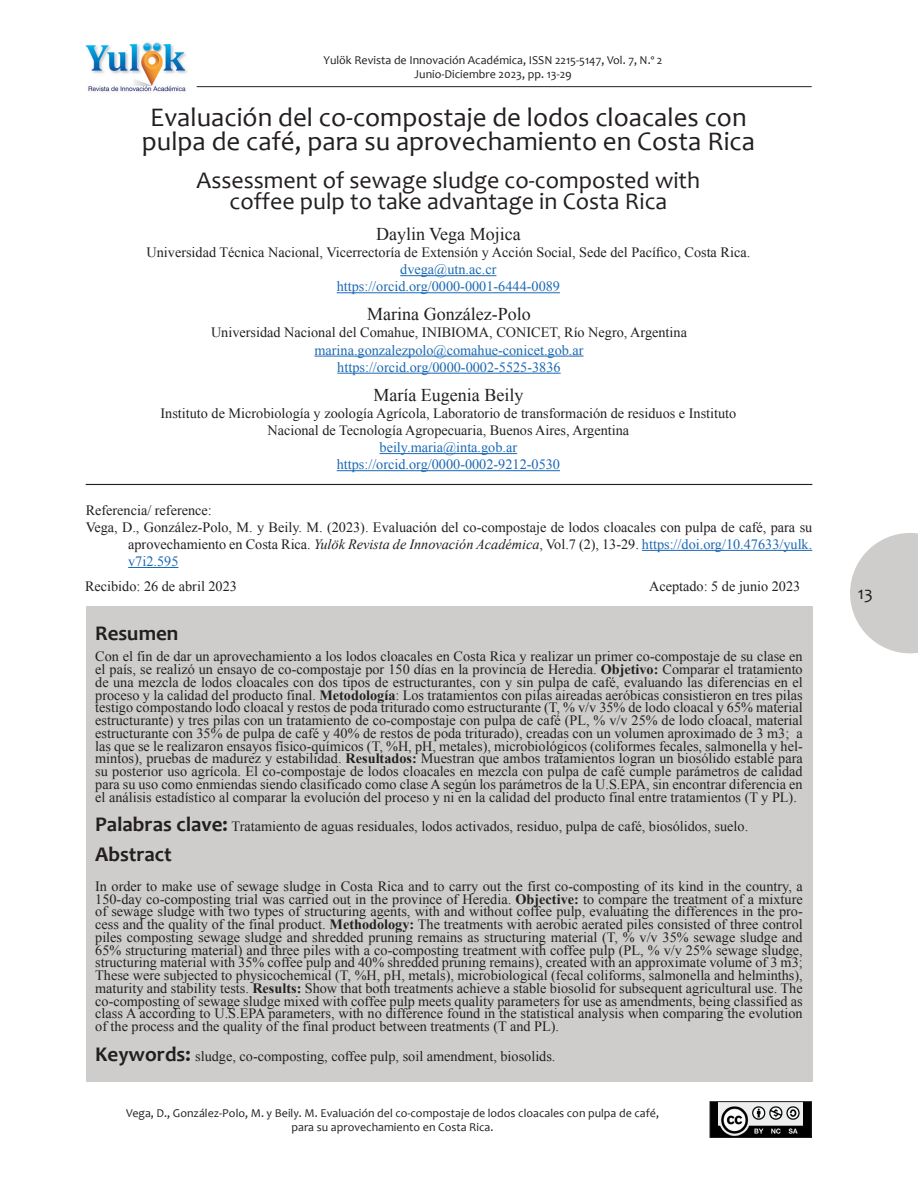
<style>
.page{position:relative;width:918px;height:1188px;background:#fff}
.page>*{position:absolute;margin:0;border:0;box-sizing:border-box;transform-origin:0 0}
.t1{font:27px/24px "Candara";color:#231f20;text-align:center}
.t2{font:24px/21px "Candara";color:#231f20;text-align:center}
.t3{font:700 21px "Candara";color:#231f20}
.t4{font:18px "Times New Roman";color:#231f20}
.t5{font:18px "Candara";color:#231f20}
.t6{font:14.25px/12.8px "Times New Roman";color:#231f20;text-align:justify}
.t7{font:14.25px/17.1px "Times New Roman";color:#1b69b4;text-align:center}
.t8{font:12px/14.4px "Candara";color:#231f20;text-align:center}
.s1{font-style:italic}
.s2{color:#1b69b4}
.s3{font-weight:700}
.s4{font-family:"Candara";font-weight:700;font-size:21px}
</style>
<div class="page">
<svg style="left:850px;top:533px;width:68px;height:120px"></svg>
<img style="left:86px;top:42px;width:101px;height:50px">
<hr style="left:197px;top:86px;width:615px;height:1px;background:#231f20">
<div style="left:710px;top:1102px;width:101px;height:35px;background:#000"></div>
<img style="left:719px;top:1103px;width:84px;height:33px">
<div style="left:710px;top:1101px;width:102px;height:37px;border:1px solid #231f20"></div>
<hr style="left:400px;top:275px;width:96px;height:1px;background:#1b69b4">
<hr style="left:337px;top:292px;width:223px;height:1px;background:#1b69b4">
<div style="left:86px;top:607px;width:726px;height:475px;background:#cecdcc"></div>
<hr style="left:642px;top:550px;width:170px;height:1px;background:#1b69b4">
<hr style="left:128px;top:567px;width:50px;height:1px;background:#1b69b4">
<hr style="left:86px;top:484px;width:726px;height:1px;background:#231f20">
<hr style="left:314px;top:356px;width:270px;height:1px;background:#1b69b4">
<hr style="left:337px;top:373px;width:224px;height:1px;background:#1b69b4">
<hr style="left:380px;top:453px;width:137px;height:1px;background:#1b69b4">
<hr style="left:337px;top:470px;width:223px;height:1px;background:#1b69b4">
<p class="t8" style="left:324px;top:52px;width:340px">Yulök Revista de Innovación Académica, ISSN 2215-5147, Vol. 7, N.º 2<br>Junio-Diciembre 2023, pp. 13-29</p>
<h1 class="t1" style="left:142px;top:105px;width:615px">Evaluación del co-compostaje de lodos cloacales con pulpa de café, para su aprovechamiento en Costa Rica</h1>
<h2 class="t2" style="left:197px;top:170px;width:505px">Assessment of sewage sludge co-composted with coffee pulp to take advantage in Costa Rica</h2>
<p class="t4" style="left:376px;top:222px;width:146px">Daylin Vega Mojica</p>
<p class="t6" style="left:147px;top:246px;width:605px">Universidad Técnica Nacional, Vicerrectoría de Extensión y Acción Social, Sede del Pacífico, Costa Rica.</p>
<p class="t7" style="left:337px;top:261px;width:225px">dvega@utn.ac.cr https://orcid.org/0000-0001-6444-0089</p>
<p class="t4" style="left:367px;top:302px;width:165px">Marina González-Polo</p>
<p class="t6" style="left:211px;top:326px;width:477px">Universidad Nacional del Comahue, INIBIOMA, CONICET, Río Negro, Argentina</p>
<p class="t7" style="left:314px;top:341px;width:271px">marina.gonzalezpolo@comahue-conicet.gob.ar https://orcid.org/0000-0002-5525-3836</p>
<p class="t4" style="left:373px;top:383px;width:151px">María Eugenia Beily</p>
<p class="t6" style="left:160px;top:404px;width:577px;line-height:17.1px;text-align:center">Instituto de Microbiología y zoología Agrícola, Laboratorio de transformación de residuos e Instituto<br>Nacional de Tecnología Agropecuaria, Buenos Aires, Argentina</p>
<p class="t7" style="left:337px;top:439px;width:225px">beily.maria@inta.gob.ar https://orcid.org/0000-0002-9212-0530</p>
<p class="t6" style="left:86px;top:503px;width:128px">Referencia/ reference:</p>
<p class="t6" style="left:86px;top:520px;width:728px">Vega, D., González-Polo, M. y Beily. M. (2023). Evaluación del co-compostaje de lodos cloacales con pulpa de café, para su</p>
<p class="t6" style="left:128px;top:537px;width:686px">aprovechamiento en Costa Rica. <span class="s1">Yulök Revista de Innovación Académica</span>, Vol.7 (2), 13-29. <span class="s2">https://doi.org/10.47633/yulk.</span></p>
<p class="t7" style="left:128px;top:552px;width:52px">v7i2.595</p>
<p class="t6" style="left:85px;top:580px;width:153px">Recibido: 26 de abril 2023</p>
<p class="t6" style="left:649px;top:580px;width:153px">Aceptado: 5 de junio 2023</p>
<h3 class="t3" style="left:95px;top:621px;width:85px">Resumen</h3>
<p class="t6" style="left:95px;top:650px;width:709px">Con el fin de dar un aprovechamiento a los lodos cloacales en Costa Rica y realizar un primer co-compostaje de su clase en el país, se realizó un ensayo de co-compostaje por 150 días en la provincia de Heredia. <span class="s3">Objetivo:</span> Comparar el tratamiento de una mezcla de lodos cloacales con dos tipos de estructurantes, con y sin pulpa de café, evaluando las diferencias en el proceso y la calidad del producto final. <span class="s3">Metodología</span>: Los tratamientos con pilas aireadas aeróbicas consistieron en tres pilas testigo compostando lodo cloacal y restos de poda triturado como estructurante (T, % v/v 35% de lodo cloacal y 65% material estructurante) y tres pilas con un tratamiento de co-compostaje con pulpa de café (PL, % v/v 25% de lodo cloacal, material estructurante con 35% de pulpa de café y 40% de restos de poda triturado), creadas con un volumen aproximado de 3 m3; a las que se le realizaron ensayos físico-químicos (T, %H, pH, metales), microbiológicos (coliformes fecales, salmonella y hel&shy;mintos), pruebas de madurez y estabilidad. <span class="s3">Resultados:</span> Muestran que ambos tratamientos logran un biosólido estable para su posterior uso agrícola. El co-compostaje de lodos cloacales en mezcla con pulpa de café cumple parámetros de calidad para su uso como enmiendas siendo clasificado como clase A según los parámetros de la U.S.EPA, sin encontrar diferencia en el análisis estadístico al comparar la evolución del proceso y ni en la calidad del producto final entre tratamientos (T y PL).</p>
<p class="t6" style="left:95px;top:820px;width:655px"><span class="s4">Palabras clave:</span> Tratamiento de aguas residuales, lodos activados, residuo, pulpa de café, biosólidos, suelo.</p>
<h3 class="t3" style="left:95px;top:842px;width:78px">Abstract</h3>
<p class="t6" style="left:95px;top:880px;width:709px">In order to make use of sewage sludge in Costa Rica and to carry out the first co-composting of its kind in the country, a 150-day co-composting trial was carried out in the province of Heredia. <span class="s3">Objective:</span> to compare the treatment of a mixture of sewage sludge with two types of structuring agents, with and without coffee pulp, evaluating the differences in the pro&shy;cess and the quality of the final product. <span class="s3">Methodology:</span> The treatments with aerobic aerated piles consisted of three control piles composting sewage sludge and shredded pruning remains as structuring material (T, % v/v 35% sewage sludge and 65% structuring material) and three piles with a co-composting treatment with coffee pulp (PL, % v/v 25% sewage sludge, structuring material with 35% coffee pulp and 40% shredded pruning remains), created with an approximate volume of 3 m3; These were subjected to physicochemical (T, %H, pH, metals), microbiological (fecal coliforms, salmonella and helminths), maturity and stability tests. <span class="s3">Results:</span> Show that both treatments achieve a stable biosolid for subsequent agricultural use. The co-composting of sewage sludge mixed with coffee pulp meets quality parameters for use as amendments, being classified as class A according to U.S.EPA parameters, with no difference found in the statistical analysis when comparing the evolution of the process and the quality of the final product between treatments (T and PL).</p>
<p class="t6" style="left:95px;top:1050px;width:462px"><span class="s4">Keywords:</span> sludge, co-composting, coffee pulp, soil amendment, biosolids.</p>
<p class="t8" style="left:126px;top:1106px;width:534px">Vega, D., González-Polo, M. y Beily. M. Evaluación del co-compostaje de lodos cloacales con pulpa de café, para su aprovechamiento en Costa Rica.</p>
<p class="t5" style="left:858px;top:582px;width:17px">13</p>
</div>
